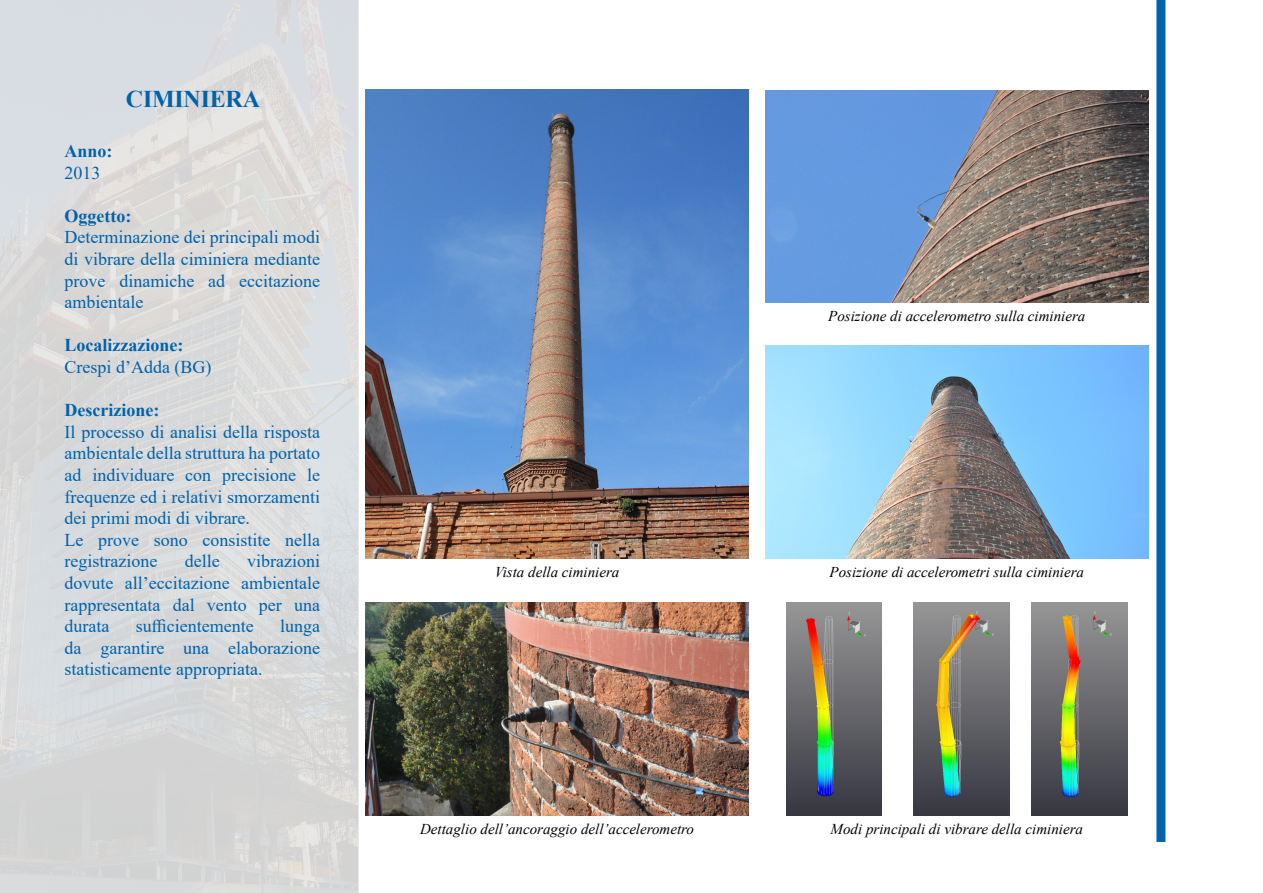
<style>
.page{position:relative;width:1263px;height:893px;background:#fff}
.page>*{position:absolute;margin:0;border:0;box-sizing:border-box;transform-origin:0 0}
.t1{font:700 24px "Times New Roman";letter-spacing:-.01em;color:#0062ab}
.t2{font:18px/21.6px "Times New Roman";color:#0062ab;text-align:justify}
.t3{font:700 18px "Times New Roman";color:#0062ab}
.t4{font:italic 15px "Times New Roman";color:#000}
</style>
<div class="page">
<div style="left:1156px;top:0;width:9px;height:842px;background:#0062ab"></div>
<div style="left:0;top:0;width:358px;height:893px;background:#d9dadb"></div>
<img style="left:765px;top:346px;width:383px;height:213px">
<img style="left:366px;top:602px;width:382px;height:213px">
<img style="left:765px;top:90px;width:383px;height:212px">
<img style="left:366px;top:89px;width:382px;height:470px">
<img style="left:787px;top:602px;width:95px;height:213px">
<img style="left:914px;top:602px;width:96px;height:213px">
<img style="left:1031px;top:602px;width:96px;height:213px">
<h1 class="t1" style="left:126px;top:81px;width:136px">CIMINIERA</h1>
<p class="t3" style="left:65px;top:138px;width:50px">Anno:</p>
<p class="t2" style="left:65px;top:161px;width:37px">2013</p>
<p class="t3" style="left:65px;top:203px;width:68px">Oggetto:</p>
<p class="t2" style="left:65px;top:226px;width:257px">Determinazione dei principali modi di vibrare della ciminiera mediante prove dinamiche ad eccitazione ambientale</p>
<p class="t3" style="left:65px;top:332px;width:120px">Localizzazione:</p>
<p class="t2" style="left:65px;top:356px;width:148px">Crespi d’Adda (BG)</p>
<p class="t3" style="left:65px;top:397px;width:96px">Descrizione:</p>
<p class="t2" style="left:65px;top:420px;width:257px;text-align:left">Il processo di analisi della risposta ambientale della struttura ha portato ad individuare con precisione le frequenze ed i relativi smorzamenti dei primi modi di vibrare.<br>Le prove sono consistite nella registrazione</p>
<p class="t2" style="left:65px;top:550px;width:257px;text-indent:182px">vibrazioni dovute all’eccitazione ambientale rappresentata dal vento per una durata</p>
<p class="t2" style="left:185px;top:550px;width:36px">delle</p>
<p class="t2" style="left:65px;top:615px;width:257px;text-indent:215px">lunga da garantire una elaborazione statisticamente appropriata.</p>
<p class="t2" style="left:136px;top:615px;width:120px">sufficientemente</p>
<p class="t4" style="left:495px;top:562px;width:126px">Vista della ciminiera</p>
<p class="t4" style="left:828px;top:305px;width:259px">Posizione di accelerometro sulla ciminiera</p>
<p class="t4" style="left:830px;top:562px;width:256px">Posizione di accelerometri sulla ciminiera</p>
<p class="t4" style="left:420px;top:818px;width:275px">Dettaglio dell’ancoraggio dell’accelerometro</p>
<p class="t4" style="left:831px;top:818px;width:254px">Modi principali di vibrare della ciminiera</p>
</div>
